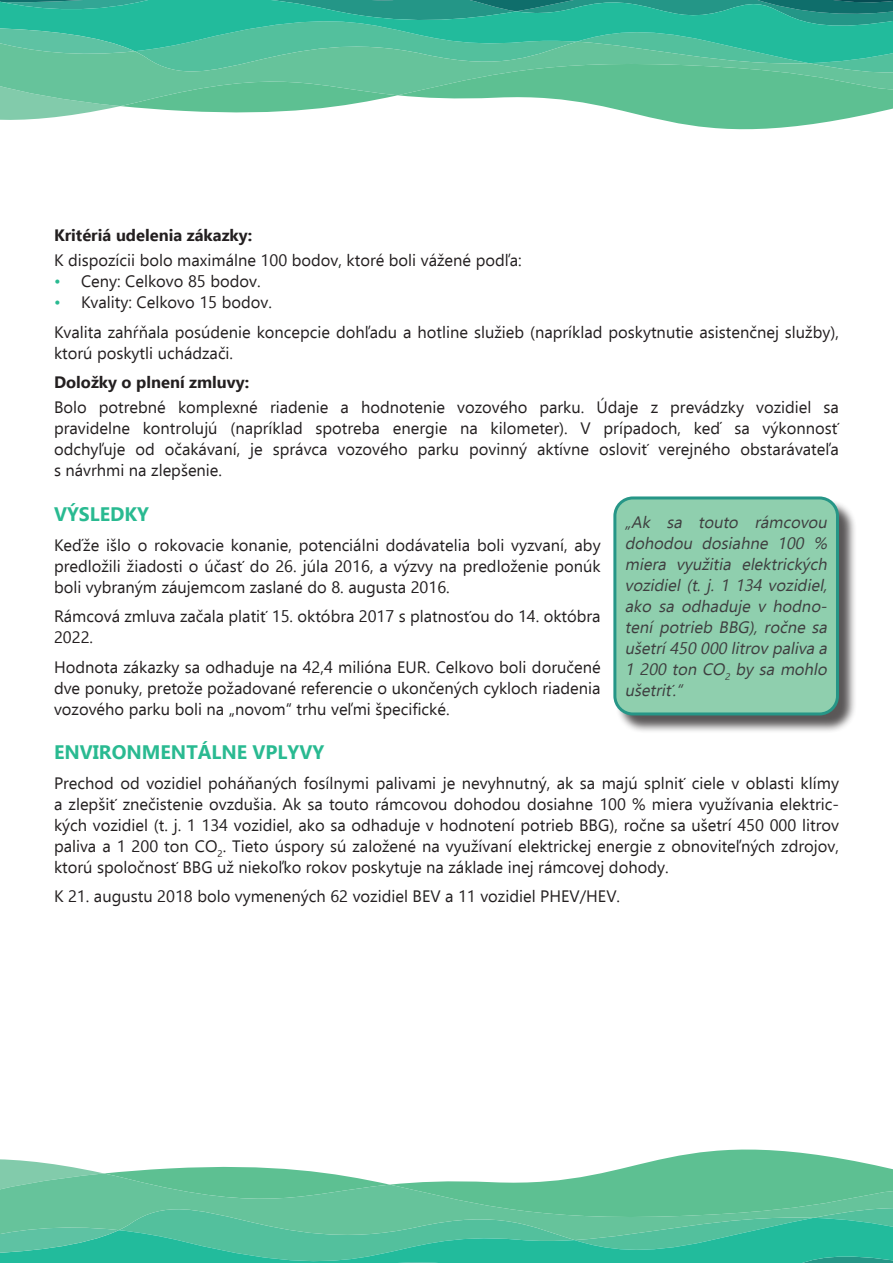
<style>
.page{position:relative;width:893px;height:1263px;background:#fff}
.page>*{position:absolute;margin:0;border:0;box-sizing:border-box;transform-origin:0 0}
.bold_H2{font:700 19.5px "Ebrima";color:#29ba91}
.text{font:16.5px/21px "Ebrima";color:#231f20;text-align:justify}
.text-2{font:italic 16.5px/21px "Ebrima";color:#3e3e3f;text-align:justify}
.text_bold{font:700 16.5px "Ebrima";color:#231f20}
.odrazky{font:16.5px "Ebrima";color:#231f20}
.s1{color:#29ba91}
</style>
<div class="page">
<svg style="left:0;top:0;width:893px;height:130px"></svg>
<svg style="left:0;top:1149px;width:893px;height:114px"></svg>
<div style="left:616px;top:499px;width:242px;height:235px;background:#231f20;opacity:.75"></div>
<div style="left:615px;top:498px;width:222px;height:216px;background:#8fcfae;border-radius:18px"></div>
<div style="left:613px;top:496px;width:226px;height:219px;border:3px solid #269687;border-radius:18px"></div>
<p class="text_bold" style="left:54px;top:222px;width:200px">Kritériá udelenia zákazky:</p>
<p class="text" style="left:54px;top:249px;width:469px">K dispozícii bolo maximálne 100 bodov, ktoré boli vážené podľa:</p>
<p class="odrazky" style="left:54px;top:269px;width:208px"><span class="s1">•</span> Ceny: Celkovo 85 bodov.</p>
<p class="odrazky" style="left:54px;top:290px;width:219px"><span class="s1">•</span> Kvality: Celkovo 15 bodov.</p>
<p class="text" style="left:54px;top:321px;width:786px">Kvalita zahŕňala posúdenie koncepcie dohľadu a hotline služieb (napríklad poskytnutie asistenčnej služby), ktorú poskytli uchádzači.</p>
<p class="text_bold" style="left:54px;top:369px;width:197px">Doložky o plnení zmluvy:</p>
<p class="text" style="left:54px;top:396px;width:786px">Bolo potrebné komplexné riadenie a hodnotenie vozového parku. Údaje z prevádzky vozidiel sa pravidelne kontrolujú (napríklad spotreba energie na kilometer). V prípadoch, keď sa výkonnosť odchyľuje od očakávaní, je správca vozového parku povinný aktívne osloviť verejného obstarávateľa s návrhmi na zlepšenie.</p>
<h2 class="bold_H2" style="left:54px;top:499px;width:96px">VÝSLEDKY</h2>
<p class="text" style="left:54px;top:534px;width:548px">Keďže išlo o rokovacie konanie, potenciálni dodávatelia boli vyzvaní, aby predložili žiadosti o účasť do 26. júla 2016, a výzvy na predloženie ponúk boli vybraným záujemcom zaslané do 8. augusta 2016.</p>
<p class="text" style="left:54px;top:605px;width:548px">Rámcová zmluva začala platiť 15. októbra 2017 s platnosťou do 14. októbra<br>2022.</p>
<p class="text" style="left:54px;top:656px;width:548px">Hodnota zákazky sa odhaduje na 42,4 milióna EUR. Celkovo boli doručené dve ponuky, pretože požadované referencie o ukončených cykloch riadenia vozového parku boli na „novom“ trhu veľmi špecifické.</p>
<h2 class="bold_H2" style="left:54px;top:737px;width:272px">ENVIRONMENTÁLNE VPLYVY</h2>
<p class="text" style="left:54px;top:772px;width:786px">Prechod od vozidiel poháňaných fosílnymi palivami je nevyhnutný, ak sa majú splniť ciele v oblasti klímy a zlepšiť znečistenie ovzdušia. Ak sa touto rámcovou dohodou dosiahne 100 % miera využívania elektric&shy;kých vozidiel (t. j. 1 134 vozidiel, ako sa odhaduje v hodnotení potrieb BBG), ročne sa ušetrí 450 000 litrov paliva a 1 200 ton CO<sub>2</sub>. Tieto úspory sú založené na využívaní elektrickej energie z obnoviteľných zdrojov, ktorú spoločnosť BBG už niekoľko rokov poskytuje na základe inej rámcovej dohody.</p>
<p class="text" style="left:54px;top:885px;width:568px">K 21. augustu 2018 bolo vymenených 62 vozidiel BEV a 11 vozidiel PHEV/HEV.</p>
<p class="text-2" style="left:625px;top:511px;width:208px">„Ak sa touto rámcovou dohodou dosiahne 100 % miera využitia elektrických vozidiel (t. j. 1 134 vozidiel, ako sa odhaduje v hodno&shy;tení potrieb BBG), ročne sa ušetrí450 000 litrov paliva a 1 200 ton CO<sub>2</sub> by sa mohlo ušetriť.“</p>
</div>
